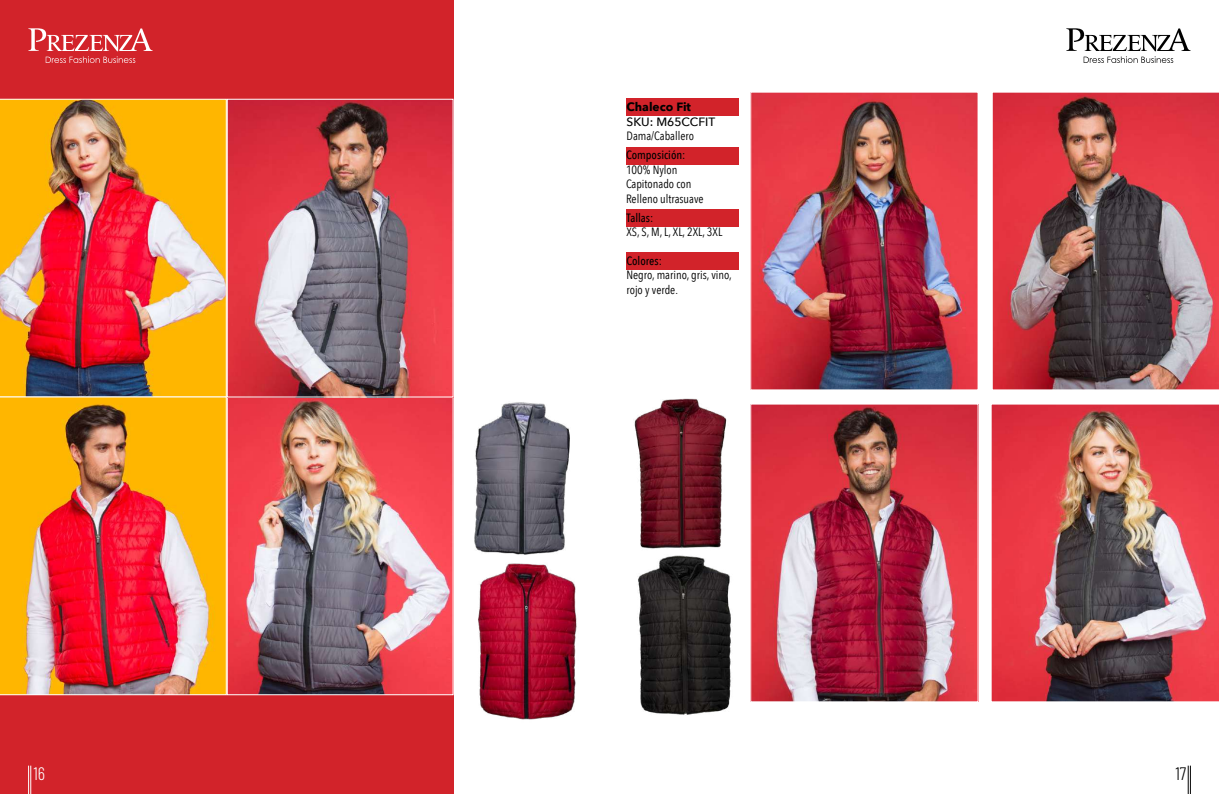
<style>
.page{position:relative;width:1219px;height:794px;background:#fff}
.page>*{position:absolute;margin:0;border:0;box-sizing:border-box;transform-origin:0 0}
.t1{font:300 18px "Barlow Condensed";color:#fff}
.t2{font:300 18px "Barlow Condensed";color:#000}
.t3{font:12px/14.4px "Avenir Next Condensed";color:#000}
.t4{font:500 12px "Avenir Next Condensed";color:#000}
.t5{font:500 12px "Avenir Next";color:#000}
.t6{font:700 12px "Avenir Next";color:#000}
</style>
<div class="page">
<div style="left:0;top:0;width:454px;height:794px;background:#d2232a"></div>
<img style="left:229px;top:101px;width:223px;height:592px">
<div style="left:227px;top:396px;width:227px;height:299px;border:1px solid #fff"></div>
<img style="left:0;top:99px;width:227px;height:297px">
<div style="left:227px;top:99px;width:227px;height:298px;border:1px solid #fff"></div>
<img style="left:0;top:396px;width:227px;height:299px">
<img style="left:474px;top:402px;width:103px;height:318px">
<img style="left:992px;top:92px;width:227px;height:298px">
<img style="left:752px;top:405px;width:224px;height:295px">
<div style="left:750px;top:403px;width:228px;height:299px;border:1px solid #fff"></div>
<img style="left:752px;top:94px;width:224px;height:294px">
<img style="left:991px;top:404px;width:228px;height:298px">
<img style="left:634px;top:398px;width:97px;height:317px">
<div style="left:626px;top:99px;width:113px;height:17px;background:#d2232a"></div>
<div style="left:626px;top:147px;width:113px;height:17px;background:#d2232a"></div>
<div style="left:626px;top:210px;width:113px;height:17px;background:#d2232a"></div>
<div style="left:626px;top:252px;width:113px;height:17px;background:#d2232a"></div>
<svg style="left:1188px;top:765px;width:3px;height:29px"></svg>
<svg style="left:28px;top:765px;width:4px;height:29px"></svg>
<svg style="left:28px;top:28px;width:125px;height:35px"></svg>
<svg style="left:1066px;top:28px;width:125px;height:35px"></svg>
<p class="t6" style="left:626px;top:99px;width:66px">Chaleco Fit</p>
<p class="t5" style="left:626px;top:114px;width:90px">SKU: M65CCFIT</p>
<p class="t3" style="left:626px;top:129px;width:69px">Dama/Caballero</p>
<p class="t4" style="left:626px;top:147px;width:61px">Composición:</p>
<p class="t3" style="left:626px;top:163px;width:79px">100% Nylon<br>Capitonado con<br>Relleno ultrasuave</p>
<p class="t4" style="left:626px;top:210px;width:28px">Tallas:</p>
<p class="t3" style="left:626px;top:225px;width:97px">XS, S, M, L, XL, 2XL, 3XL</p>
<p class="t4" style="left:626px;top:253px;width:37px">Colores:</p>
<p class="t3" style="left:626px;top:268px;width:107px">Negro, marino, gris, vino, rojo y verde.</p>
<h1 class="t1" style="left:33px;top:761px;width:13px">16</h1>
<h1 class="t2" style="left:1175px;top:761px;width:12px">17</h1>
</div>
